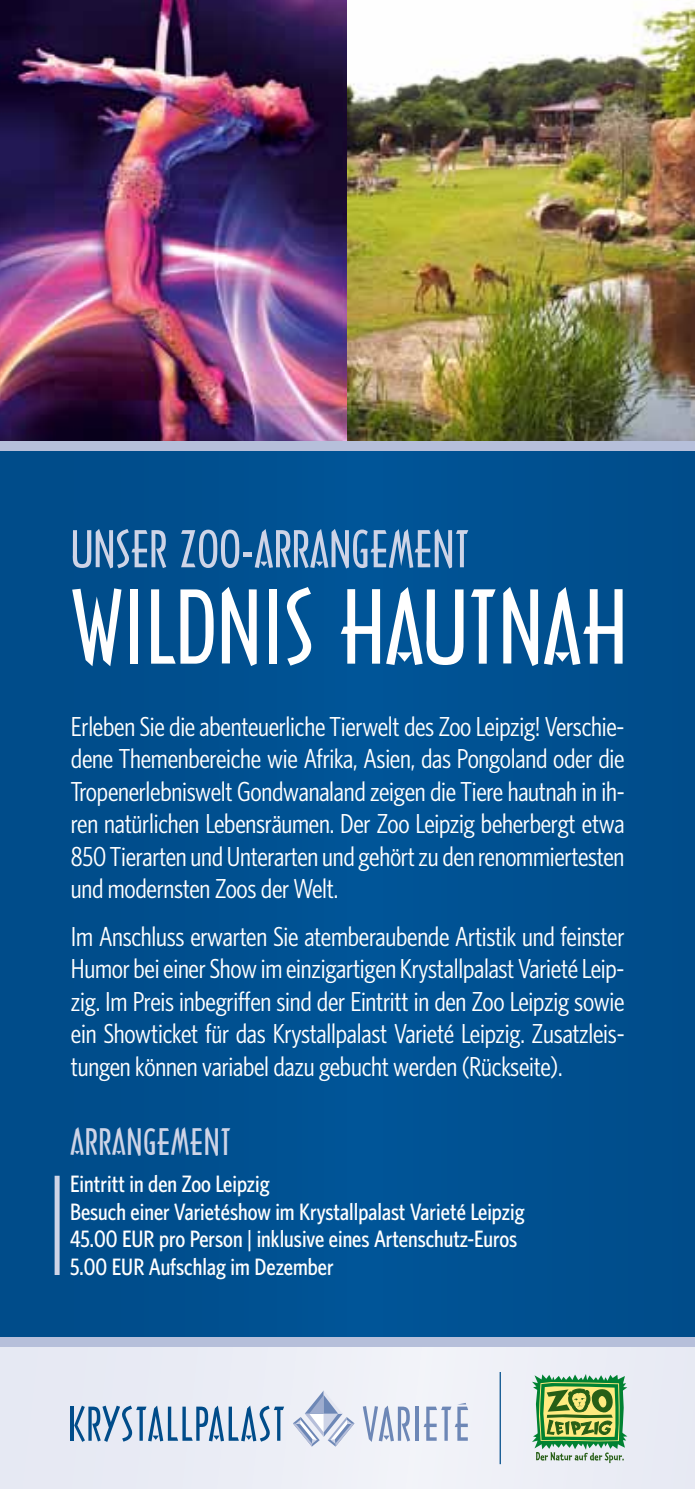
<style>
.page{position:relative;width:695px;height:1489px;background:#fff}
.page>*{position:absolute;margin:0;border:0;box-sizing:border-box;transform-origin:0 0}
.t1{font:96.25px "Architecture Plain";color:#fff;scale:1.1 1}
.t2{font:48.25px "Architecture Plain";color:#ced4e7;scale:1.1 1}
.t3{font:35px "Architecture Plain";letter-spacing:.01em;color:#ced4e7;scale:1.1 1}
.t4{font:27.5px/32.5px "Whitney Condensed";letter-spacing:-.01em;color:#fff;text-align:justify}
.t5{font:500 23.75px/27.5px "Whitney Condensed";color:#fff}
</style>
<div class="page">
<div style="left:0;top:0;width:694px;height:1488px;background:#004f8f"></div>
<div style="left:0;top:1341px;width:694px;height:147px;background:#eaecf5"></div>
<img style="left:0;top:0;width:347px;height:441px">
<img style="left:347px;top:0;width:347px;height:441px">
<div style="left:0;top:1337px;width:694px;height:9px;background:#b6bfda"></div>
<div style="left:0;top:441px;width:694px;height:10px;background:#b6bfda"></div>
<div style="left:55px;top:1175px;width:5px;height:99px;background:#ced4e7"></div>
<svg style="left:532px;top:1374px;width:95px;height:88px"></svg>
<svg style="left:293px;top:1390px;width:61px;height:56px"></svg>
<hr style="left:70px;top:1406px;width:4px;height:34px;background:#004c8a">
<svg style="left:74px;top:1405px;width:210px;height:36px"></svg>
<svg style="left:363px;top:1406px;width:47px;height:35px"></svg>
<hr style="left:415px;top:1406px;width:3px;height:34px;background:#6d87b6">
<svg style="left:423px;top:1403px;width:45px;height:37px"></svg>
<hr style="left:499px;top:1371px;width:2px;height:92px;background:#004c8a">
<h2 class="t2" style="left:71px;top:519px;width:364px">UNSER ZOO-ARRANGEMENT</h2>
<h1 class="t1" style="left:71px;top:567px;width:507px">WILDNIS HAUTNAH</h1>
<p class="t4" style="left:71px;top:709px;width:555px">Erleben Sie die abenteuerliche Tierwelt des Zoo Leipzig! Verschie&shy;dene Themenbereiche wie Afrika, Asien, das Pongoland oder die Tropenerlebniswelt Gondwanaland zeigen die Tiere hautnah in ih&shy;ren natürlichen Lebensräumen. Der Zoo Leipzig beherbergt etwa 850 Tierarten und Unterarten und gehört zu den renommiertesten und modernsten Zoos der Welt.</p>
<p class="t4" style="left:71px;top:919px;width:555px">Im Anschluss erwarten Sie atemberaubende Artistik und feinster Humor bei einer Show im einzigartigen Krystallpalast Varieté Leip&shy;zig. Im Preis inbegriffen sind der Eintritt in den Zoo Leipzig sowie ein Showticket für das Krystallpalast Varieté Leipzig. Zusatzleis&shy;tungen können variabel dazu gebucht werden (Rückseite).</p>
<p class="t3" style="left:70px;top:1119px;width:148px">ARRANGEMENT</p>
<p class="t5" style="left:70px;top:1169px;width:456px">Eintritt in den Zoo Leipzig<br>Besuch einer Varietéshow im Krystallpalast Varieté Leipzig 45.00 EUR pro Person | inklusive eines Artenschutz-Euros 5.00 EUR Aufschlag im Dezember</p>
</div>
